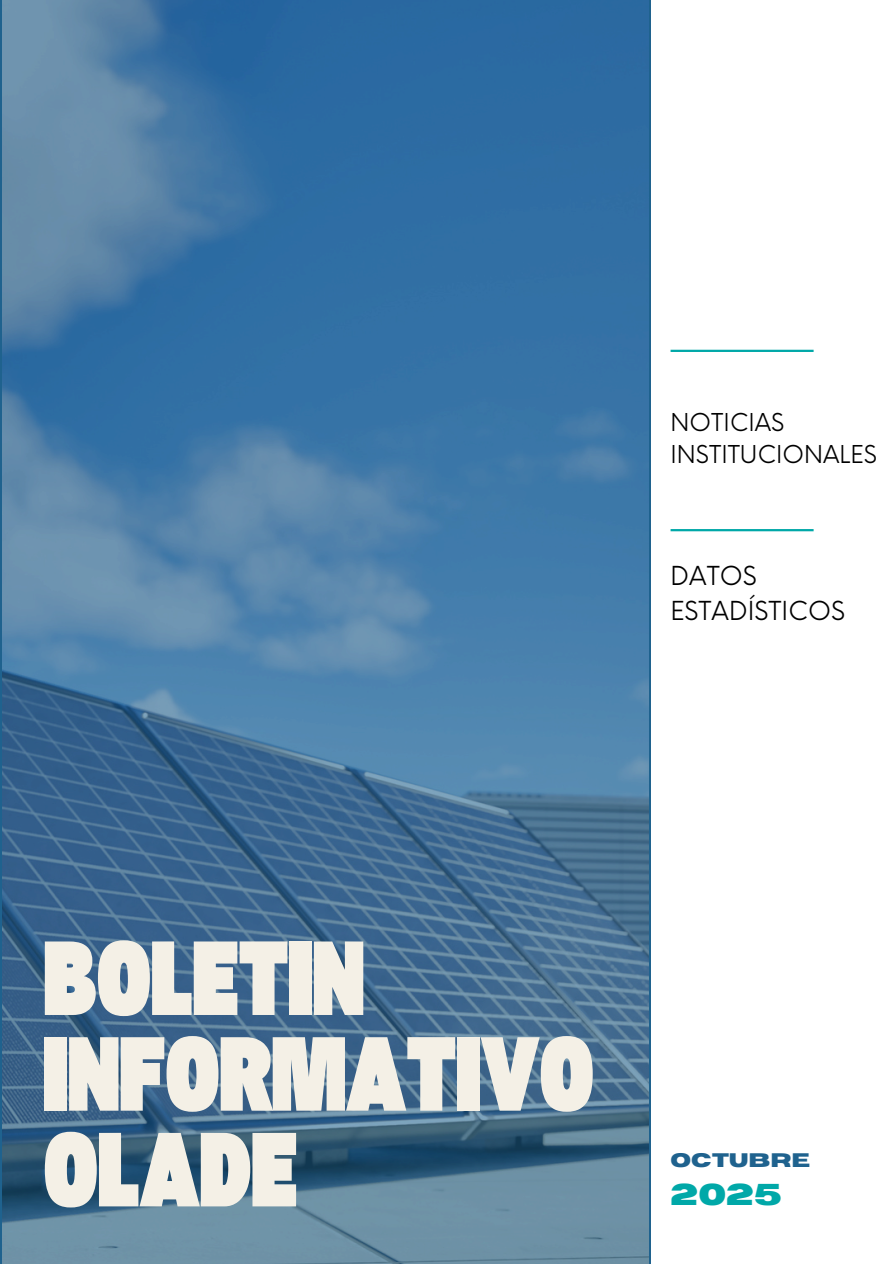
<style>
.page{position:relative;width:894px;height:1264px;background:#fff}
.page>*{position:absolute;margin:0;border:0;box-sizing:border-box;transform-origin:0 0}
.t1{font:73.5px/95.7px "TAN St Canard Display";color:#f4f0e6}
.t2{font:700 30px "Horizon";color:#00a8a8}
.t3{font:25.5px/35px "Neue Einstellung";color:#000}
.t4{font:24px/32.7px "Neue Einstellung";color:#000}
.t5{font:700 19.5px "Horizon";color:#1f628e}
</style>
<div class="page">
<hr style="left:670px;top:350px;width:143px;height:2px;background:#00a8a8">
<hr style="left:670px;top:529px;width:143px;height:2px;background:#00a8a8">
<img style="left:3px;top:0;width:645px;height:1263px">
<p class="t4" style="left:670px;top:403px;width:208px">NOTICIAS<br>INSTITUCIONALES</p>
<p class="t3" style="left:670px;top:556px;width:176px">DATOS<br>ESTADÍSTICOS</p>
<h1 class="t1" style="left:44px;top:939px;width:551px">BOLETIN<br>INFORMATIVO<br>OLADE</h1>
<p class="t5" style="left:670px;top:1150px;width:141px">OCTUBRE</p>
<p class="t2" style="left:670px;top:1179px;width:113px">2025</p>
</div>
